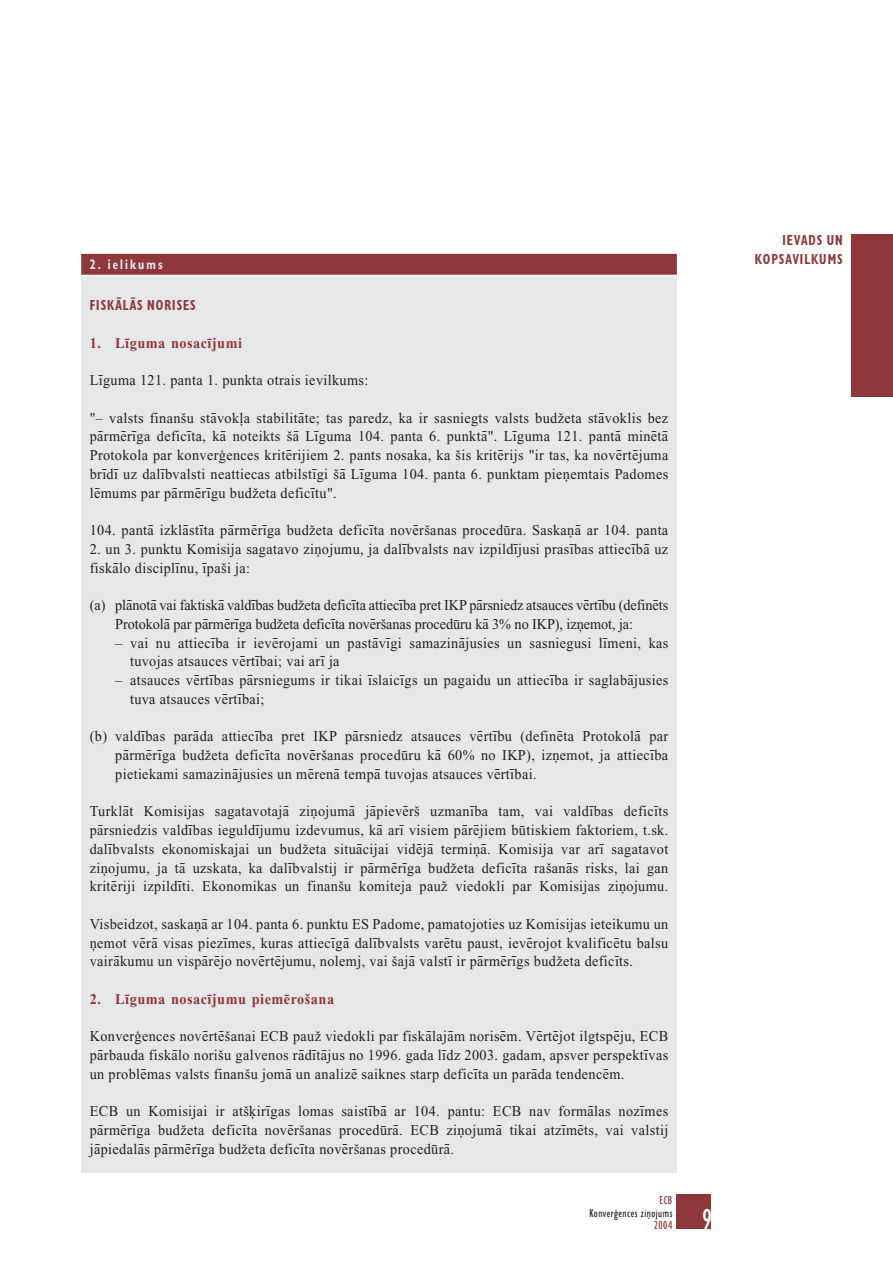
<style>
.page{position:relative;width:893px;height:1263px;background:#fff}
.page>*{position:absolute;margin:0;border:0;box-sizing:border-box;transform-origin:0 0}
.t1{font:condensed 30px "Gill Sans";color:#fff;scale:.95 1}
.t2{font:15px/18.8px "Times New Roman CE";letter-spacing:.025em;color:#231f20;text-align:justify;scale:.95 1}
.t3{font:15px/18.8px "Times New Roman CE";letter-spacing:-.005em;color:#231f20;scale:.95 1}
.t4{font:700 15px "Times New Roman CE";letter-spacing:.035em;color:#8f383c;scale:.95 1}
.t5{font:15px/18.8px "Chantilly Cd CE Bold";letter-spacing:.07em;color:#8f383c;text-align:right;scale:.9 1}
.t6{font:14.25px "Chantilly Cd CE Bold";letter-spacing:.165em;color:#e6e7e9;scale:.9 1}
.t7{font:12px "Chantilly Cd Baltic Regular";letter-spacing:.045em;color:#231f20}
.t8{font:12px "Chantilly Cd Baltic Regular";letter-spacing:.045em;color:#8f383c}
</style>
<div class="page">
<div style="left:676px;top:1195px;width:34px;height:34px;background:#8f383c"></div>
<div style="left:851px;top:235px;width:41px;height:162px;background:#8f383c"></div>
<div style="left:81px;top:254px;width:595px;height:919px;background:#e6e7e9"></div>
<div style="left:81px;top:254px;width:595px;height:22px;background:#8f383c"></div>
<hr style="left:81px;top:275px;width:595px;height:1px;background:#fff">
<p class="t6" style="left:90px;top:260px;width:83px">2. ielikums</p>
<p class="t5" style="left:90px;top:298px;width:119px">FISKĀLĀS NORISES</p>
<p class="t4" style="left:90px;top:337px;width:162px">1. Līguma nosacījumi</p>
<p class="t2" style="left:90px;top:372px;width:295px">Līguma 121. panta 1. punkta otrais ievilkums:</p>
<p class="t2" style="left:90px;top:410px;width:610px">"– valsts finanšu stāvokļa stabilitāte; tas paredz, ka ir sasniegts valsts budžeta stāvoklis bez pārmērīga deficīta, kā noteikts šā Līguma 104. panta 6. punktā". Līguma 121. pantā minētā Protokola par konverģences kritērijiem 2. pants nosaka, ka šis kritērijs "ir tas, ka novērtējuma brīdī uz dalībvalsti neattiecas atbilstīgi šā Līguma 104. panta 6. punktam pieņemtais Padomes lēmums par pārmērīgu budžeta deficītu".</p>
<p class="t2" style="left:90px;top:522px;width:610px">104. pantā izklāstīta pārmērīga budžeta deficīta novēršanas procedūra. Saskaņā ar 104. panta</p>
<p class="t2" style="left:90px;top:541px;width:610px">2. un 3. punktu Komisija sagatavo ziņojumu, ja dalībvalsts nav izpildījusi prasības attiecībā uz fiskālo disciplīnu, īpaši ja:</p>
<p class="t3" style="left:115px;top:597px;width:583px;text-indent:-25px">(a) plānotā vai faktiskā valdības budžeta deficīta attiecība pret IKP pārsniedz atsauces vērtību (definēts<br>Protokolā par pārmērīga budžeta deficīta novēršanas procedūru kā 3% no IKP), izņemot, ja:</p>
<p class="t2" style="left:130px;top:635px;width:568px;text-indent:-15px">– vai nu attiecība ir ievērojami un pastāvīgi samazinājusies un sasniegusi līmeni, kas tuvojas atsauces vērtībai; vai arī ja</p>
<p class="t2" style="left:130px;top:672px;width:568px;text-indent:-15px">– atsauces vērtības pārsniegums ir tikai īslaicīgs un pagaidu un attiecība ir saglabājusies tuva atsauces vērtībai;</p>
<p class="t2" style="left:115px;top:728px;width:583px;text-indent:-25px">(b) valdības parāda attiecība pret IKP pārsniedz atsauces vērtību (definēta Protokolā par pārmērīga budžeta deficīta novēršanas procedūru kā 60% no IKP), izņemot, ja attiecība pietiekami samazinājusies un mērenā tempā tuvojas atsauces vērtībai.</p>
<p class="t2" style="left:90px;top:803px;width:610px">Turklāt Komisijas sagatavotajā ziņojumā jāpievērš uzmanība tam, vai valdības deficīts pārsniedzis valdības ieguldījumu izdevumus, kā arī visiem pārējiem būtiskiem faktoriem, t.sk. dalībvalsts ekonomiskajai un budžeta situācijai vidējā termiņā. Komisija var arī sagatavot ziņojumu, ja tā uzskata, ka dalībvalstij ir pārmērīga budžeta deficīta rašanās risks, lai gan kritēriji izpildīti. Ekonomikas un finanšu komiteja pauž viedokli par Komisijas ziņojumu.</p>
<p class="t2" style="left:90px;top:916px;width:610px">Visbeidzot, saskaņā ar 104. panta 6. punktu ES Padome, pamatojoties uz Komisijas ieteikumu un ņemot vērā visas piezīmes, kuras attiecīgā dalībvalsts varētu paust, ievērojot kvalificētu balsu vairākumu un vispārējo novērtējumu, nolemj, vai šajā valstī ir pārmērīgs budžeta deficīts.</p>
<p class="t4" style="left:90px;top:993px;width:259px">2. Līguma nosacījumu piemērošana</p>
<p class="t2" style="left:90px;top:1028px;width:610px">Konverģences novērtēšanai ECB pauž viedokli par fiskālajām norisēm. Vērtējot ilgtspēju, ECB pārbauda fiskālo norišu galvenos rādītājus no 1996. gada līdz 2003. gadam, apsver perspektīvas un problēmas valsts finanšu jomā un analizē saiknes starp deficīta un parāda tendencēm.</p>
<p class="t2" style="left:90px;top:1103px;width:610px">ECB un Komisijai ir atšķirīgas lomas saistībā ar 104. pantu: ECB nav formālas nozīmes pārmērīga budžeta deficīta novēršanas procedūrā. ECB ziņojumā tikai atzīmēts, vai valstij jāpiedalās pārmērīga budžeta deficīta novēršanas procedūrā.</p>
<p class="t8" style="left:659px;top:1196px;width:14px">ECB</p>
<p class="t7" style="left:589px;top:1208px;width:84px">Konverģences ziņojums</p>
<p class="t8" style="left:653px;top:1221px;width:20px">2004</p>
<h1 class="t1" style="left:701px;top:1209px;width:12px">9</h1>
<p class="t5" style="left:754px;top:233px;width:99px">IEVADS UN<br>KOPSAVILKUMS</p>
</div>
